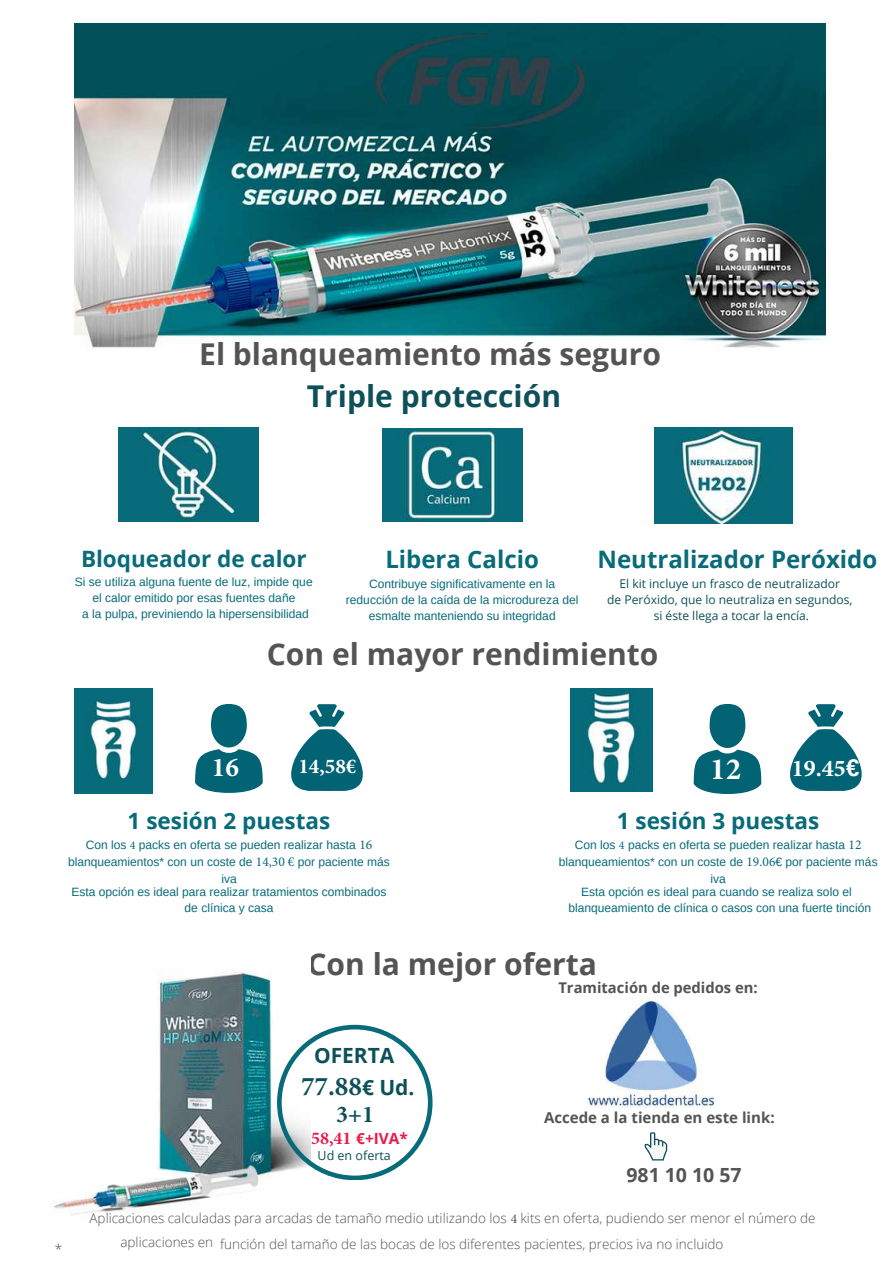
<style>
.page{position:relative;width:894px;height:1264px;background:#fff}
.page>*{position:absolute;margin:0;border:0;box-sizing:border-box;transform-origin:0 0}
.t1{font:700 30.9px "Minion Pro";color:#fff}
.t2{font:700 30px "Open Sans";color:#545454}
.t3{font:700 30px "Open Sans";color:#0e5059}
.t4{font:700 27px "Minion Pro";color:#0e5059}
.t5{font:700 27px "Minion Pro";color:#fff}
.t6{font:700 24px "Open Sans";color:#086b7a}
.t7{font:700 24px "Minion Pro";color:#fff}
.t8{font:700 24px "Minion Pro";color:#0e5059}
.t9{font:700 22.5px "Open Sans";color:#086b7a}
.t10{font:700 21px "Minion Pro";color:#fff}
.t11{font:700 21px "Open Sans";color:#0e5059}
.t12{font:700 19.5px "Open Sans";color:#545454}
.t13{font:700 15.45px "Open Sans";color:#e81b4c}
.t14{font:700 15px "Open Sans";color:#545454}
.t15{font:700 14.7px "Open Sans";color:#545454}
.t16{font:300 13.5px/25.5px "Open Sans";color:#545454}
.t17{font:12.45px "Open Sans";color:#0e5059}
.t18{font:12px/16px "Arimo";color:#086b7a;text-align:center}
.t19{font:12px/16px "Open Sans";color:#0e5059;text-align:center}
.s1{font-family:"Arimo"}
.s2{font-family:"Minion Pro"}
.s3{font-family:"Minion Pro";font-size:13.5px}
.s4{font-family:"Open Sans";font-size:21px}
.s5{font-family:"Minion Pro";font-size:18px}
.s6{font-family:"Minion Pro";font-weight:400}
</style>
<div class="page">
<img style="left:74px;top:24px;width:751px;height:324px">
<img style="left:654px;top:427px;width:138px;height:96px">
<img style="left:382px;top:429px;width:140px;height:92px">
<img style="left:119px;top:427px;width:139px;height:94px">
<img style="left:74px;top:688px;width:78px;height:105px">
<img style="left:570px;top:688px;width:82px;height:103px">
<img style="left:587px;top:997px;width:127px;height:111px">
<svg style="left:644px;top:1132px;width:23px;height:28px"></svg>
<div style="left:211px;top:704px;width:36px;height:43px;background:#016373;border-radius:50%"></div>
<svg style="left:195px;top:749px;width:68px;height:44px;background:#2b7c8a"></svg>
<svg style="left:291px;top:704px;width:72px;height:87px"></svg>
<div style="left:299px;top:735px;width:55px;height:55px;background:#016373;border-radius:50%"></div>
<div style="left:709px;top:704px;width:36px;height:44px;background:#016373;border-radius:50%"></div>
<svg style="left:693px;top:749px;width:69px;height:45px"></svg>
<svg style="left:790px;top:704px;width:71px;height:87px"></svg>
<div style="left:798px;top:735px;width:55px;height:55px;background:#016373;border-radius:50%"></div>
<img style="left:54px;top:970px;width:223px;height:246px">
<svg style="left:277px;top:1024px;width:155px;height:156px"></svg>
<h2 class="t2" style="left:199px;top:333px;width:463px">El blanqueamiento más seguro</h2>
<h2 class="t3" style="left:307px;top:375px;width:255px">Triple protección</h2>
<h3 class="t9" style="left:81px;top:543px;width:227px">Bloqueador de calor</h3>
<p class="t18" style="left:75px;top:574px;width:239px">Si se utiliza alguna fuente de luz, impide que el calor emitido por esas fuentes dañe<br>a la pulpa, previniendo la hipersensibilidad</p>
<h3 class="t6" style="left:385px;top:542px;width:155px">Libera Calcio</h3>
<p class="t18" style="left:346px;top:576px;width:234px">Contribuye significativamente en la reducción de la caída de la microdureza del esmalte manteniendo su integridad</p>
<h3 class="t6" style="left:597px;top:542px;width:281px">Neutralizador Peróxido</h3>
<p class="t19" style="left:607px;top:575px;width:247px">El kit incluye un frasco de neutralizador<br>de Peróxido, que lo neutraliza en segundos, si éste llega a tocar la encía.</p>
<h2 class="t2" style="left:267px;top:632px;width:393px">Con el mayor rendimiento</h2>
<h3 class="t5" style="left:212px;top:748px;width:28px">16</h3>
<h3 class="t10" style="left:298px;top:751px;width:59px">14,58€</h3>
<h1 class="t1" style="left:710px;top:747px;width:32px">12</h1>
<h3 class="t7" style="left:791px;top:751px;width:69px">19.45<span class="s1">€</span></h3>
<h3 class="t9" style="left:128px;top:804px;width:204px">1 sesión 2 puestas</h3>
<p class="t18" style="left:68px;top:836px;width:323px;line-height:16.6px">Con los <span class="s2">4</span> packs en oferta se pueden realizar hasta <span class="s3">16 </span>blanqueamientos* con un coste de <span class="s3">14,30 €</span> por paciente más iva</p>
<p class="t18" style="left:71px;top:883px;width:316px">Esta opción es ideal para realizar tratamientos combinados de clínica y casa</p>
<h3 class="t9" style="left:616px;top:805px;width:204px">1 sesión 3 puestas</h3>
<p class="t18" style="left:558px;top:836px;width:320px;line-height:16.6px">Con los <span class="s2">4</span> packs en oferta se pueden realizar hasta <span class="s3">12 </span>blanqueamientos* con un coste de <span class="s3">19.06</span>€ por paciente más iva</p>
<p class="t18" style="left:568px;top:884px;width:304px">Esta opción es ideal para cuando se realiza solo el blanqueamiento de clínica o casos con una fuerte tinción</p>
<h2 class="t2" style="left:307px;top:942px;width:291px">Con la mejor oferta</h2>
<p class="t15" style="left:558px;top:977px;width:201px">Tramitación de pedidos en:</p>
<p class="t16" style="left:55px;top:1236px;width:9px">*</p>
<h3 class="t11" style="left:314px;top:1040px;width:82px">OFERTA</h3>
<h3 class="t4" style="left:301px;top:1067px;width:115px">77.88<span class="s4">€ Ud.</span></h3>
<h3 class="t8" style="left:336px;top:1097px;width:39px">3+1</h3>
<p class="t13" style="left:311px;top:1127px;width:98px"><span class="s5">58,41</span> €+IVA*</p>
<p class="t17" style="left:317px;top:1147px;width:75px">Ud en oferta</p>
<p class="t14" style="left:544px;top:1106px;width:232px">Accede a la tienda en este link:</p>
<h3 class="t12" style="left:626px;top:1161px;width:117px">981 10 10 57</h3>
<p class="t16" style="left:120px;top:1205px;width:696px;text-indent:-31px">Aplicaciones calculadas para arcadas de tamaño medio utilizando los <span class="s6">4</span> kits en oferta, pudiendo ser menor el número de aplicaciones en función del tamaño de las bocas de los diferentes pacientes, precios iva no incluido</p>
</div>
